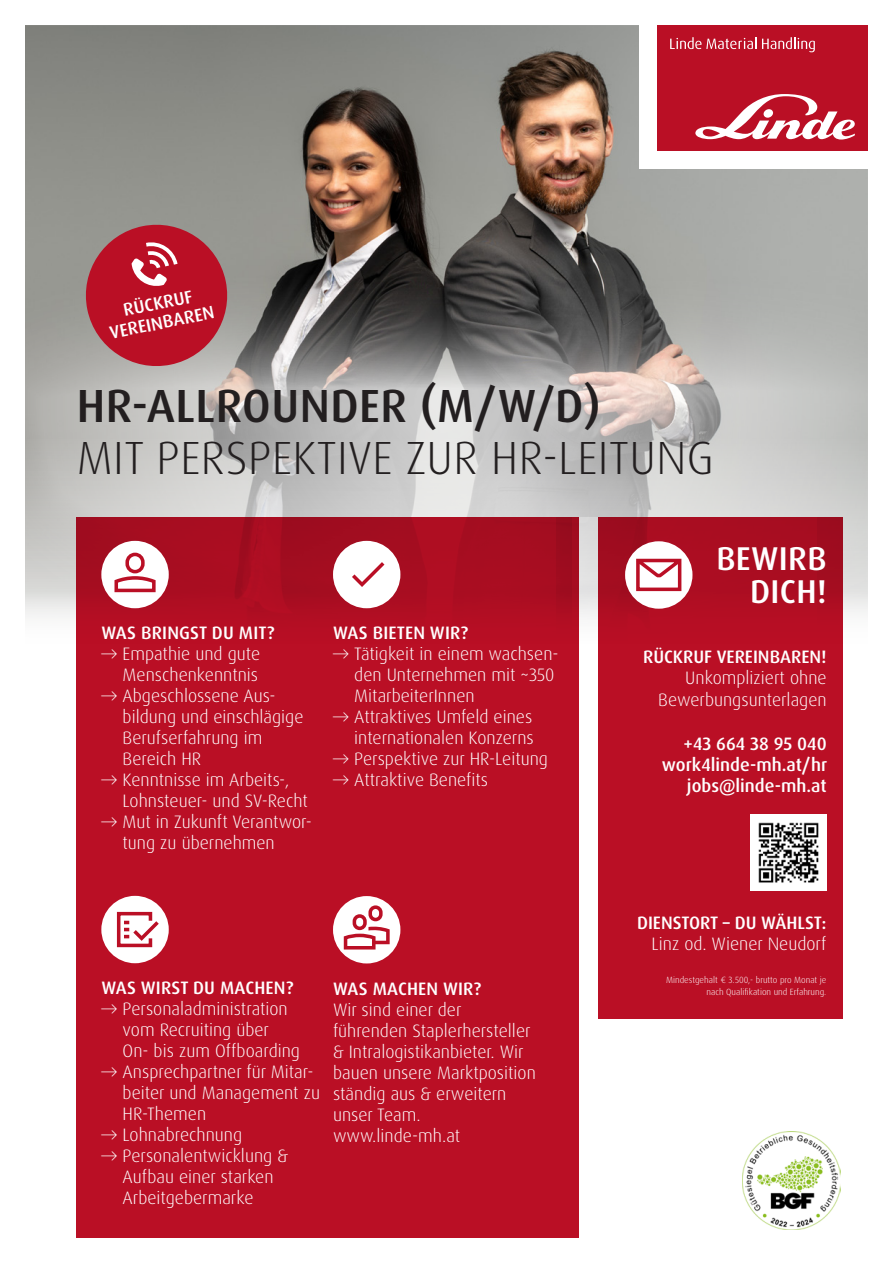
<style>
.page{position:relative;width:893px;height:1263px;background:#fff}
.page>*{position:absolute;margin:0;border:0;box-sizing:border-box;transform-origin:0 0}
.Hyperlink{font:300 46.5px "Dax Pro";letter-spacing:.01em;color:#231f20}
.Hyperlink-2{font:500 46.5px "Dax Pro";letter-spacing:.01em;color:#231f20}
.Hyperlink-3{font:500 33px/33px "Dax Pro";letter-spacing:.01em;color:#fff;text-align:right}
.t1{font:300 18px/21px "Dax Pro";color:#fff}
.Hyperlink-4{font:500 18px/21px "Dax Pro";color:#fff;text-align:right}
.t2{font:300 9px "Dax Pro";color:#fff}
.s1{font-weight:500}
</style>
<div class="page">
<img style="left:26px;top:26px;width:841px;height:231px">
<img style="left:742px;top:1131px;width:99px;height:98px">
<svg style="left:25px;top:257px;width:843px;height:460px;background:#b0aead"></svg>
<div style="left:77px;top:517px;width:502px;height:720px;background:#ba0f25"></div>
<div style="left:333px;top:896px;width:67px;height:67px;background:#fff;border-radius:50%"></div>
<svg style="left:341px;top:904px;width:49px;height:46px"></svg>
<div style="left:333px;top:541px;width:67px;height:67px;background:#fff;border-radius:50%"></div>
<svg style="left:352px;top:562px;width:33px;height:25px"></svg>
<div style="left:101px;top:541px;width:68px;height:67px;background:#fff;border-radius:50%"></div>
<svg style="left:114px;top:552px;width:42px;height:41px"></svg>
<div style="left:598px;top:517px;width:244px;height:501px;background:#ba0f25"></div>
<div style="left:101px;top:896px;width:68px;height:67px;background:#fff;border-radius:50%"></div>
<svg style="left:116px;top:911px;width:43px;height:37px"></svg>
<svg style="left:80px;top:218px;width:154px;height:154px;background:#b34754"></svg>
<img style="left:751px;top:814px;width:76px;height:76px">
<div style="left:625px;top:541px;width:67px;height:68px;background:#fff;border-radius:50%"></div>
<svg style="left:636px;top:558px;width:46px;height:34px"></svg>
<div style="left:657px;top:26px;width:210px;height:126px;background:#ba0f25"></div>
<svg style="left:695px;top:94px;width:160px;height:46px"></svg>
<svg style="left:670px;top:37px;width:86px;height:12px"></svg>
<svg style="left:762px;top:37px;width:53px;height:15px"></svg>
<div style="left:640px;top:0;width:17px;height:168px;background:#fff"></div>
<div style="left:640px;top:152px;width:253px;height:17px;background:#fff"></div>
<p class="Hyperlink-4" style="left:104px;top:304px;width:108px;line-height:19.5px;text-align:center;rotate:-11deg">RÜCKRUF<br>VEREINBAREN</p>
<p class="Hyperlink-2" style="left:77px;top:376px;width:525px">HR-ALLROUNDER (M/W/D)</p>
<p class="Hyperlink" style="left:77px;top:428px;width:639px">MIT PERSPEKTIVE ZUR HR-LEITUNG</p>
<p class="Hyperlink-3" style="left:716px;top:542px;width:112px">BEWIRB<br>DICH!</p>
<p class="Hyperlink-4" style="left:101px;top:623px;width:175px">WAS BRINGST DU MIT?</p>
<p class="t1" style="left:101px;top:644px;width:160px;text-align:right">→ Empathie und gute<br>Menschenkenntnis</p>
<p class="t1" style="left:123px;top:686px;width:182px;text-indent:-21px">→ Abgeschlossene Aus&shy;bildung und einschlägige<br>Berufserfahrung im<br>Bereich HR</p>
<p class="t1" style="left:123px;top:770px;width:187px;text-indent:-21px">→ Kenntnisse im Arbeits-,<br>Lohnsteuer- und SV-Recht</p>
<p class="t1" style="left:123px;top:812px;width:191px;text-indent:-21px">→ Mut in Zukunft Verantwor&shy;tung zu übernehmen</p>
<p class="Hyperlink-4" style="left:333px;top:623px;width:137px">WAS BIETEN WIR?</p>
<p class="t1" style="left:354px;top:644px;width:206px;text-indent:-21px">→ Tätigkeit in einem wachsen&shy;den Unternehmen mit ~350<br>MitarbeiterInnen</p>
<p class="t1" style="left:333px;top:707px;width:202px;text-align:right">→ Attraktives Umfeld eines internationalen Konzerns</p>
<p class="t1" style="left:333px;top:749px;width:217px">→ Perspektive zur HR-Leitung</p>
<p class="t1" style="left:333px;top:770px;width:157px">→ Attraktive Benefits</p>
<p class="Hyperlink-4" style="left:101px;top:978px;width:194px">WAS WIRST DU MACHEN?</p>
<p class="t1" style="left:123px;top:999px;width:179px;text-indent:-21px">→ Personaladministration vom Recruiting über<br>On- bis zum Offboarding</p>
<p class="t1" style="left:123px;top:1062px;width:199px;text-indent:-21px">→ Ansprechpartner für Mitar&shy;beiter und Management zu<br>HR-Themen</p>
<p class="t1" style="left:101px;top:1125px;width:142px">→ Lohnabrechnung</p>
<p class="t1" style="left:123px;top:1146px;width:167px;text-indent:-21px">→ Personalentwicklung &amp;<br>Aufbau einer starken<br>Arbeitgebermarke</p>
<p class="Hyperlink-4" style="left:333px;top:978px;width:150px">WAS MACHEN WIR?</p>
<p class="t1" style="left:333px;top:999px;width:130px">Wir sind einer der</p>
<p class="t1" style="left:333px;top:1020px;width:199px">führenden Staplerhersteller</p>
<p class="t1" style="left:333px;top:1041px;width:192px">&amp; Intralogistikanbieter. Wir</p>
<p class="t1" style="left:333px;top:1062px;width:204px">bauen unsere Marktposition</p>
<p class="t1" style="left:333px;top:1083px;width:175px">ständig aus &amp; erweitern</p>
<p class="t1" style="left:333px;top:1104px;width:89px">unser Team.</p>
<p class="t1" style="left:333px;top:1125px;width:129px">www.linde-mh.at</p>
<p class="Hyperlink-4" style="left:643px;top:646px;width:185px">RÜCKRUF VEREINBAREN!</p>
<p class="t1" style="left:658px;top:666px;width:170px;line-height:22.5px;text-align:right">Unkompliziert ohne<br>Bewerbungsunterlagen</p>
<p class="Hyperlink-4" style="left:684px;top:733px;width:145px">+43 664 38 95 040</p>
<p class="Hyperlink-4" style="left:662px;top:754px;width:167px">work4linde-mh.at/hr jobs@linde-mh.at</p>
<p class="t1" style="left:637px;top:912px;width:191px;text-align:right"><span class="s1">DIENSTORT – DU WÄHLST:<br></span>Linz od. Wiener Neudorf</p>
<p class="t2" style="left:666px;top:974px;width:162px">Mindestgehalt € 3.500,- brutto pro Monat je</p>
<p class="t2" style="left:706px;top:986px;width:121px">nach Qualifikation und Erfahrung.</p>
</div>
